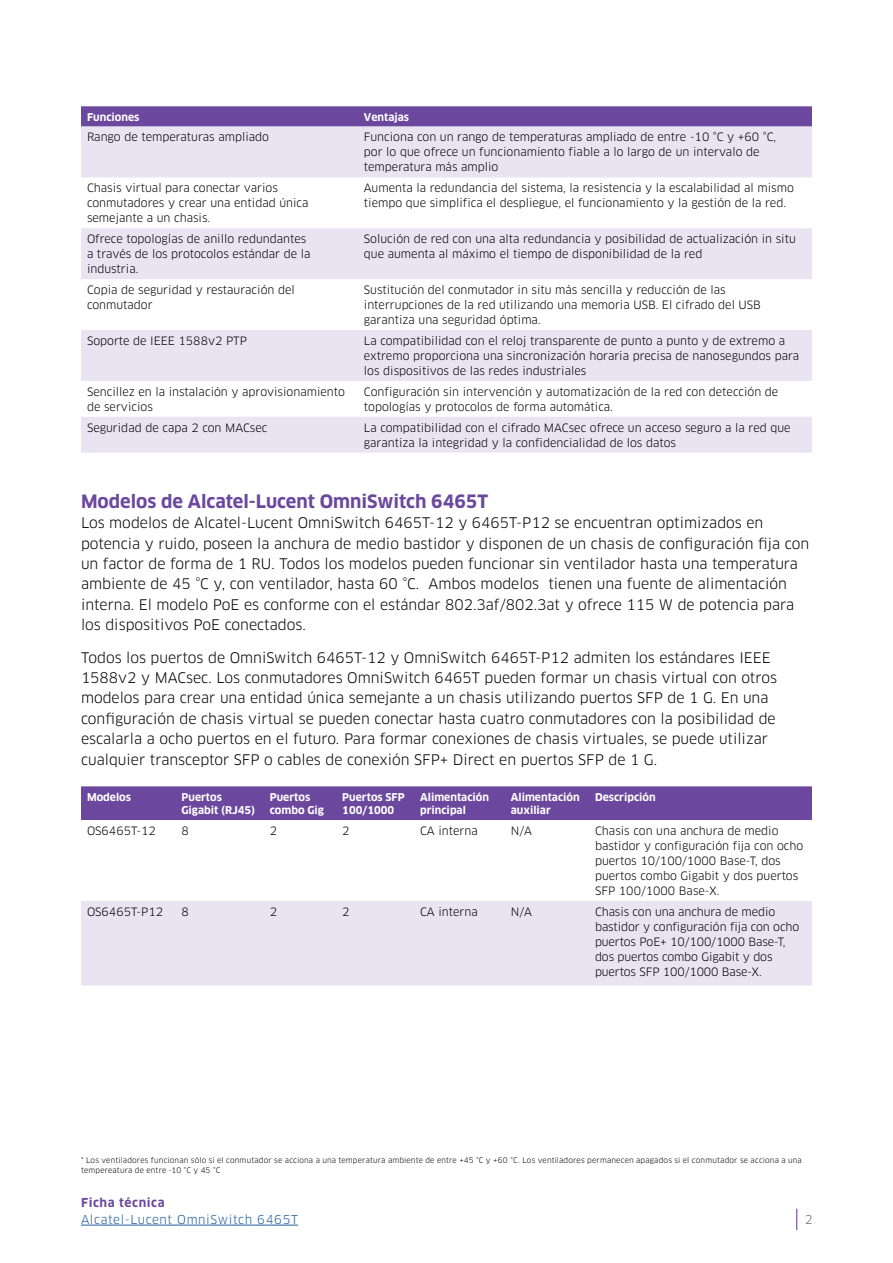
<style>
.page{position:relative;width:893px;height:1263px;background:#fff}
.page>*{position:absolute;margin:0;border:0;box-sizing:border-box;transform-origin:0 0}
.t1{font:700 18px "Clan OT";color:#6b489d}
.t2{font:14.25px/20.2px "Clan OT";color:#000}
.t3{font:12px "Clan OT";letter-spacing:.05em;color:#215e9e}
.t4{font:700 12px "Clan OT";letter-spacing:.05em;color:#6b489d}
.t5{font:12px "Clan OT";color:#6d6e71}
.t6{font:11.25px/15px "Clan OT";color:#000}
.t7{font:700 10.5px/13.5px "Clan OT";color:#fff}
.t8{font:7.5px/10.5px "Clan OT";letter-spacing:.02em;color:#000}
</style>
<div class="page">
<svg style="left:796px;top:1209px;width:1px;height:21px"></svg>
<hr style="left:81px;top:1225px;width:217px;height:1px;background:#215e9e">
<svg style="left:81px;top:106px;width:731px;height:21px;background:#714fa1"></svg>
<svg style="left:81px;top:127px;width:731px;height:326px;fill:#e8e4f2"></svg>
<div style="left:81px;top:786px;width:731px;height:34px;background:#6b489d"></div>
<div style="left:81px;top:901px;width:731px;height:85px;background:#e8e4f2"></div>
<p class="t7" style="left:87px;top:110px;width:54px">Funciones</p>
<p class="t7" style="left:364px;top:110px;width:47px">Ventajas</p>
<p class="t6" style="left:87px;top:130px;width:184px">Rango de temperaturas ampliado</p>
<p class="t6" style="left:364px;top:130px;width:414px">Funciona con un rango de temperaturas ampliado de entre -10 °C y +60 °C, por lo que ofrece un funcionamiento fiable a lo largo de un intervalo de temperatura más amplio</p>
<p class="t6" style="left:87px;top:181px;width:223px">Chasis virtual para conectar varios conmutadores y crear una entidad única semejante a un chasis.</p>
<p class="t6" style="left:364px;top:181px;width:431px">Aumenta la redundancia del sistema, la resistencia y la escalabilidad al mismo tiempo que simplifica el despliegue, el funcionamiento y la gestión de la red.</p>
<p class="t6" style="left:87px;top:231px;width:225px">Ofrece topologías de anillo redundantes a través de los protocolos estándar de la industria.</p>
<p class="t6" style="left:364px;top:231px;width:433px">Solución de red con una alta redundancia y posibilidad de actualización in situ que aumenta al máximo el tiempo de disponibilidad de la red</p>
<p class="t6" style="left:87px;top:282px;width:209px">Copia de seguridad y restauración del conmutador</p>
<p class="t6" style="left:364px;top:282px;width:398px">Sustitución del conmutador in situ más sencilla y reducción de las interrupciones de la red utilizando una memoria USB. El cifrado del USB garantiza una seguridad óptima.</p>
<p class="t6" style="left:87px;top:333px;width:162px">Soporte de IEEE 1588v2 PTP</p>
<p class="t6" style="left:364px;top:333px;width:437px">La compatibilidad con el reloj transparente de punto a punto y de extremo a extremo proporciona una sincronización horaria precisa de nanosegundos para los dispositivos de las redes industriales</p>
<p class="t6" style="left:87px;top:384px;width:259px">Sencillez en la instalación y aprovisionamiento de servicios</p>
<p class="t6" style="left:364px;top:384px;width:416px">Configuración sin intervención y automatización de la red con detección de topologías y protocolos de forma automática.</p>
<p class="t6" style="left:87px;top:420px;width:182px">Seguridad de capa 2 con MACsec</p>
<p class="t6" style="left:364px;top:420px;width:428px">La compatibilidad con el cifrado MACsec ofrece un acceso seguro a la red que garantiza la integridad y la confidencialidad de los datos</p>
<h1 class="t1" style="left:81px;top:491px;width:409px">Modelos de Alcatel-Lucent OmniSwitch 6465T</h1>
<p class="t2" style="left:81px;top:513px;width:730px">Los modelos de Alcatel-Lucent OmniSwitch 6465T-12 y 6465T-P12 se encuentran optimizados en potencia y ruido, poseen la anchura de medio bastidor y disponen de un chasis de configuración fija con un factor de forma de 1 RU. Todos los modelos pueden funcionar sin ventilador hasta una temperatura ambiente de 45 °C y, con ventilador, hasta 60 °C. Ambos modelos tienen una fuente de alimentación interna. El modelo PoE es conforme con el estándar 802.3af/802.3at y ofrece 115 W de potencia para los dispositivos PoE conectados.</p>
<p class="t2" style="left:81px;top:647px;width:697px">Todos los puertos de OmniSwitch 6465T-12 y OmniSwitch 6465T-P12 admiten los estándares IEEE 1588v2 y MACsec. Los conmutadores OmniSwitch 6465T pueden formar un chasis virtual con otros modelos para crear una entidad única semejante a un chasis utilizando puertos SFP de 1 G. En una configuración de chasis virtual se pueden conectar hasta cuatro conmutadores con la posibilidad de escalarla a ocho puertos en el futuro. Para formar conexiones de chasis virtuales, se puede utilizar cualquier transceptor SFP o cables de conexión SFP+ Direct en puertos SFP de 1 G.</p>
<p class="t7" style="left:87px;top:790px;width:46px">Modelos</p>
<p class="t7" style="left:182px;top:790px;width:75px">Puertos<br>Gigabit (RJ45)</p>
<p class="t7" style="left:270px;top:790px;width:56px">Puertos combo Gig</p>
<p class="t7" style="left:342px;top:790px;width:64px">Puertos SFP<br>100/1000</p>
<p class="t7" style="left:420px;top:790px;width:70px">Alimentación principal</p>
<p class="t7" style="left:511px;top:790px;width:70px">Alimentación auxiliar</p>
<p class="t7" style="left:595px;top:790px;width:62px">Descripción</p>
<p class="t6" style="left:87px;top:823px;width:70px">OS6465T-12</p>
<p class="t6" style="left:182px;top:823px;width:9px">8</p>
<p class="t6" style="left:270px;top:823px;width:9px">2</p>
<p class="t6" style="left:342px;top:823px;width:9px">2</p>
<p class="t6" style="left:420px;top:823px;width:59px">CA interna</p>
<p class="t6" style="left:511px;top:823px;width:23px">N/A</p>
<p class="t6" style="left:595px;top:823px;width:210px">Chasis con una anchura de medio bastidor y configuración fija con ocho puertos 10/100/1000 Base-T, dos puertos combo Gigabit y dos puertos<br>SFP 100/1000 Base-X.</p>
<p class="t6" style="left:87px;top:904px;width:78px">OS6465T-P12</p>
<p class="t6" style="left:181px;top:904px;width:9px">8</p>
<p class="t6" style="left:270px;top:904px;width:9px">2</p>
<p class="t6" style="left:342px;top:904px;width:9px">2</p>
<p class="t6" style="left:420px;top:904px;width:59px">CA interna</p>
<p class="t6" style="left:511px;top:904px;width:23px">N/A</p>
<p class="t6" style="left:595px;top:904px;width:206px">Chasis con una anchura de medio bastidor y configuración fija con ocho puertos PoE+ 10/100/1000 Base-T, dos puertos combo Gigabit y dos puertos SFP 100/1000 Base-X.</p>
<p class="t8" style="left:81px;top:1154px;width:722px">* Los ventiladores funcionan sólo si el conmutador se acciona a una temperatura ambiente de entre +45 °C y +60 °C. Los ventiladores permanecen apagados si el conmutador se acciona a una tempereatura de entre -10 °C y 45 °C</p>
<p class="t4" style="left:81px;top:1196px;width:85px">Ficha técnica</p>
<p class="t3" style="left:81px;top:1212px;width:218px">Alcatel-Lucent OmniSwitch 6465T</p>
<p class="t5" style="left:805px;top:1212px;width:9px">2</p>
</div>
